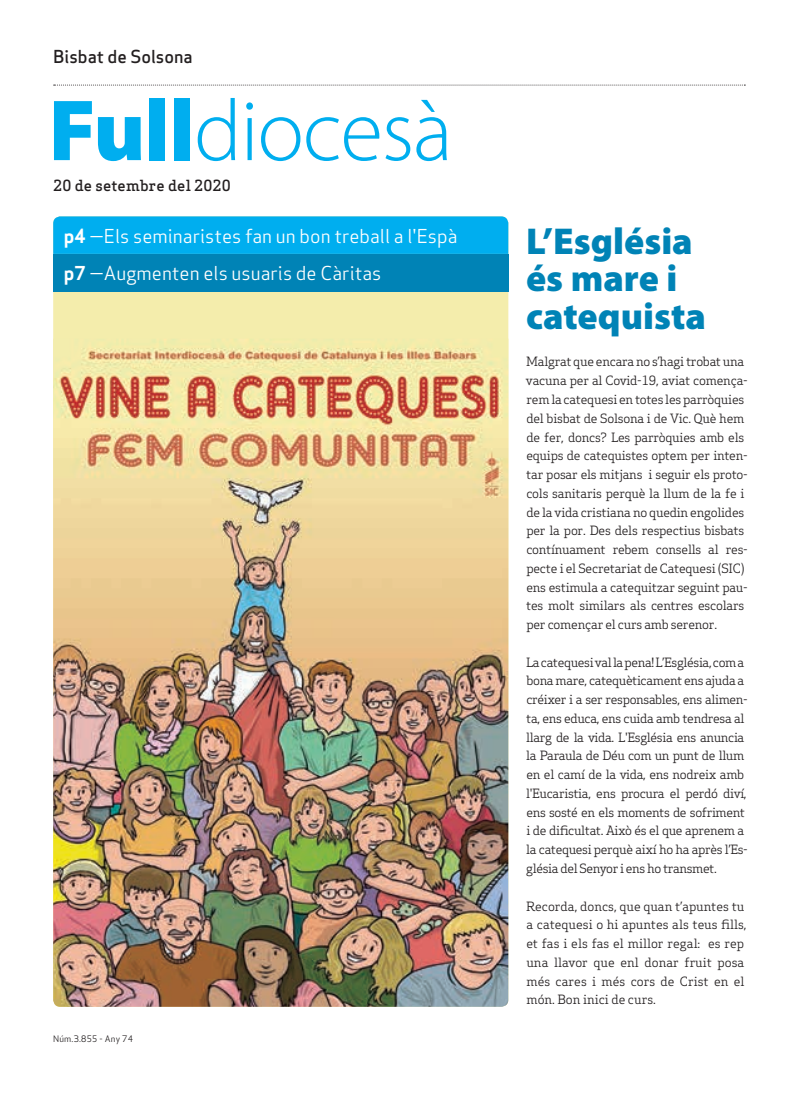
<style>
.page{position:relative;width:798px;height:1099px;background:#fff}
.page>*{position:absolute;margin:0;border:0;box-sizing:border-box;transform-origin:0 0}
.Titulars{font:300 87.5px "Myriad Pro";letter-spacing:-.015em;color:#00aeef}
.Titulars-2{font:900 37.5px "Myriad Pro";color:#0083b6}
.Destacat_Portada{font:18.75px "Apex Sans Book T";color:#fff}
.Capçalera{font:17.5px "Apex Sans Medium T";color:#231f20}
.Data{font:500 15px "Apex Serif";letter-spacing:.01em;color:#231f20}
.Text_General{font:12.5px/18.8px "Apex Serif";letter-spacing:-.02em;color:#231f20}
.Text_General-2{font:12.5px/18.8px "Apex Serif";color:#231f20}
.Titulars-3{font:8.75px "Apex Sans Book T";letter-spacing:.02em;color:#231f20}
.s1{font-weight:900}
.s2{font-family:"Apex Sans Bold T"}
</style>
<div class="page">
<div style="left:53px;top:216px;width:455px;height:790px;background:#f4edac;border-radius:7px"></div>
<img style="left:53px;top:338px;width:455px;height:668px">
<svg style="left:54px;top:85px;width:691px;height:1px"></svg>
<div style="left:53px;top:216px;width:455px;height:38px;background:#00aeef"></div>
<div style="left:53px;top:254px;width:455px;height:37px;background:#0083b6"></div>
<p class="Capçalera" style="left:53px;top:45px;width:141px">Bisbat de Solsona</p>
<p class="Titulars" style="left:49px;top:78px;width:405px"><span class="s1">Full</span>diocesà</p>
<p class="Data" style="left:53px;top:176px;width:179px">20 de setembre del 2020</p>
<p class="Destacat_Portada" style="left:64px;top:224px;width:395px"><span class="s2">p4</span> —Els seminaristes fan un bon treball a l'Espà</p>
<p class="Destacat_Portada" style="left:64px;top:261px;width:319px"><span class="s2">p7</span> —Augmenten els usuaris de Càritas</p>
<p class="Titulars-3" style="left:53px;top:1032px;width:81px">Núm.3.855 - Any 74</p>
<p class="Titulars-2" style="left:526px;top:216px;width:168px">L’Església</p>
<p class="Titulars-2" style="left:526px;top:254px;width:153px">és mare i</p>
<p class="Titulars-2" style="left:526px;top:291px;width:181px">catequista</p>
<p class="Text_General" style="left:525px;top:352px;width:223px">Malgrat que encara no s’hagi trobat una vacuna per al Covid-19, aviat comença&shy;rem la catequesi en totes les parròquies del bisbat de Solsona i de Vic. Què hem de fer, doncs? Les parròquies amb els equips de catequistes optem per inten&shy;tar posar els mitjans i seguir els proto&shy;cols sanitaris perquè la llum de la fe i de la vida cristiana no quedin engolides per la por. Des dels respectius bisbats contínuament rebem consells al res&shy;pecte i el Secretariat de Catequesi (SIC) ens estimula a catequitzar seguint pau&shy;tes molt similars als centres escolars per començar el curs amb serenor.</p>
<p class="Text_General" style="left:526px;top:652px;width:223px">La catequesi val la pena! L’Església, com a bona mare, catequèticament ens ajuda a créixer i a ser responsables, ens alimen&shy;ta, ens educa, ens cuida amb tendresa al llarg de la vida. L'Església ens anuncia la Paraula de Déu com un punt de llum en el camí de la vida, ens nodreix amb l'Eucaristia, ens procura el perdó diví, ens sosté en els moments de sofriment i de dificultat. Això és el que aprenem a la catequesi perquè així ho ha après l’Es&shy;glésia del Senyor i ens ho transmet.</p>
<p class="Text_General-2" style="left:526px;top:896px;width:222px">Recorda, doncs, que quan t’apuntes tu a catequesi o hi apuntes als teus fills, et fas i els fas el millor regal: es rep una llavor que enl donar fruit posa més cares i més cors de Crist en el món. Bon inici de curs.</p>
</div>
